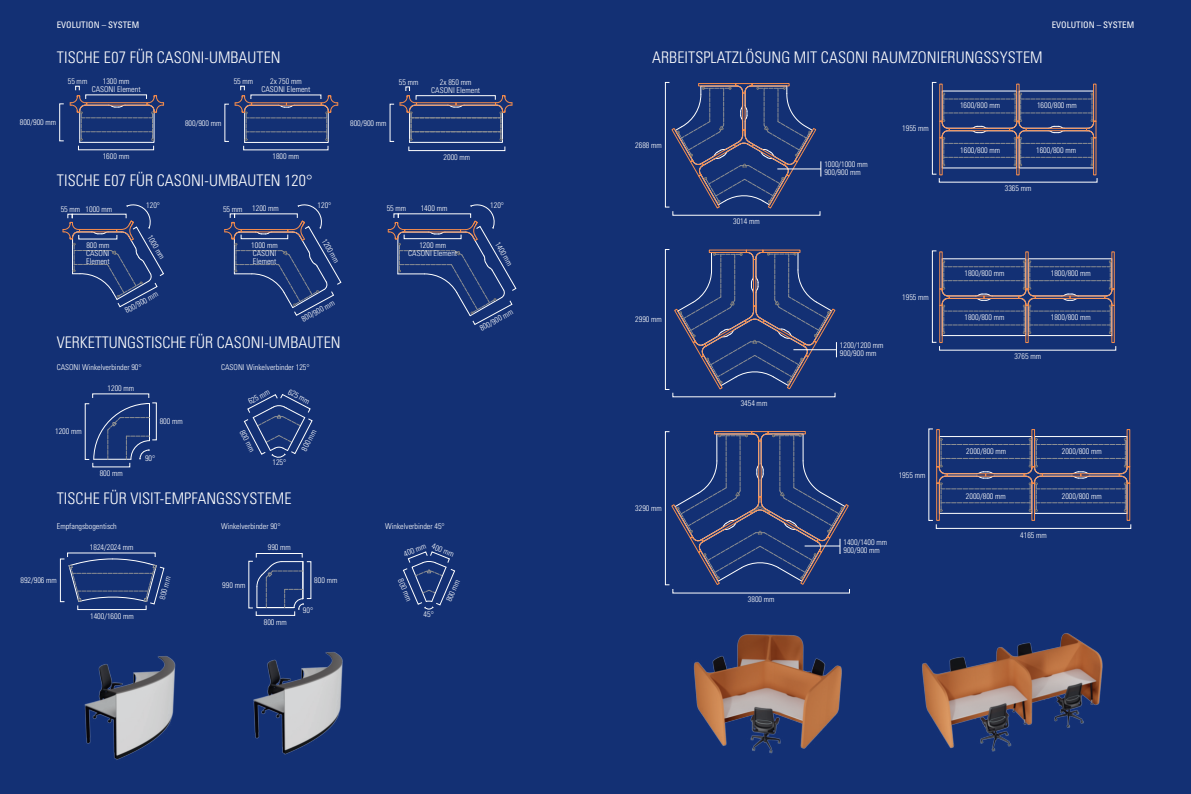
<style>
.page{position:relative;width:1191px;height:794px;background:#133074}
.page>*{position:absolute;margin:0;border:0;box-sizing:border-box;transform-origin:0 0}
.t1{font:300 condensed 16px "Univers LT Std";letter-spacing:.005em;color:#fff}
.t2{font:condensed 9px "Univers LT Std";color:#fff}
.t3{font:300 condensed 8px/8px "Univers LT Std";color:#fff}
.s1{font-size:16.5px}
</style>
<div class="page">
<svg style="left:935px;top:81px;width:163px;height:98px"></svg>
<div style="left:1093px;top:84px;width:3px;height:38px;border:1px solid #f68c4c"></div>
<div style="left:1093px;top:137px;width:3px;height:38px;border:1px solid #f68c4c"></div>
<svg style="left:935px;top:250px;width:182px;height:97px"></svg>
<div style="left:1111px;top:251px;width:3px;height:38px;border:1px solid #f68c4c"></div>
<div style="left:1111px;top:305px;width:3px;height:38px;border:1px solid #f68c4c"></div>
<div style="left:936px;top:429px;width:3px;height:38px;border:1px solid #f68c4c"></div>
<div style="left:936px;top:483px;width:3px;height:37px;border:1px solid #f68c4c"></div>
<svg style="left:936px;top:436px;width:194px;height:78px"></svg>
<div style="left:1126px;top:429px;width:4px;height:38px;border:1px solid #f68c4c"></div>
<div style="left:1126px;top:483px;width:4px;height:37px;border:1px solid #f68c4c"></div>
<div style="left:665px;top:82px;width:4px;height:125px;border:1px solid #fff"></div>
<div style="left:932px;top:82px;width:4px;height:92px;border:1px solid #fff"></div>
<div style="left:932px;top:251px;width:4px;height:91px;border:1px solid #fff"></div>
<div style="left:665px;top:249px;width:4px;height:141px;border:1px solid #fff"></div>
<div style="left:665px;top:431px;width:4px;height:154px;border:1px solid #fff"></div>
<div style="left:409px;top:146px;width:96px;height:5px;border:1px solid #fff"></div>
<svg style="left:69px;top:86px;width:96px;height:60px"></svg>
<svg style="left:234px;top:86px;width:105px;height:57px"></svg>
<svg style="left:399px;top:87px;width:114px;height:56px"></svg>
<div style="left:416px;top:95px;width:79px;height:5px;border:1px solid #fff"></div>
<div style="left:60px;top:559px;width:5px;height:43px;border:1px solid #fff"></div>
<div style="left:78px;top:605px;width:68px;height:5px;border:1px solid #fff"></div>
<svg style="left:67px;top:556px;width:97px;height:51px"></svg>
<svg style="left:671px;top:83px;width:150px;height:126px"></svg>
<svg style="left:674px;top:249px;width:163px;height:141px"></svg>
<svg style="left:671px;top:431px;width:178px;height:154px"></svg>
<div style="left:256px;top:553px;width:46px;height:5px;border:1px solid #fff"></div>
<svg style="left:62px;top:204px;width:102px;height:103px"></svg>
<svg style="left:93px;top:403px;width:57px;height:57px"></svg>
<svg style="left:256px;top:561px;width:48px;height:49px"></svg>
<svg style="left:244px;top:394px;width:68px;height:64px"></svg>
<svg style="left:403px;top:551px;width:52px;height:59px"></svg>
<svg style="left:224px;top:204px;width:117px;height:112px"></svg>
<svg style="left:387px;top:204px;width:130px;height:121px"></svg>
<img style="left:84px;top:656px;width:92px;height:104px">
<img style="left:253px;top:652px;width:90px;height:103px">
<img style="left:694px;top:634px;width:148px;height:120px">
<img style="left:922px;top:633px;width:181px;height:119px">
<p class="t2" style="left:57px;top:19px;width:84px">EVOLUTION – SYSTEM</p>
<p class="t2" style="left:1051px;top:19px;width:84px">EVOLUTION – SYSTEM</p>
<h1 class="t1" style="left:57px;top:48px;width:225px">TISCHE E0<span class="s1">7</span> FÜR CASONI-UMBAUTEN</h1>
<h1 class="t1" style="left:652px;top:47px;width:392px">ARBEITSPLATZLÖSUNG MIT CASONI RAUMZONIERUNGSSYSTEM</h1>
<p class="t3" style="left:20px;top:118px;width:38px">800/900 mm</p>
<p class="t3" style="left:92px;top:77px;width:50px;text-align:center">1300 mm<br>CASONI Element</p>
<p class="t3" style="left:261px;top:77px;width:50px;text-align:center">2x 750 mm<br>CASONI Element</p>
<p class="t3" style="left:431px;top:78px;width:50px;text-align:center">2x 850 mm<br>CASONI Element</p>
<p class="t3" style="left:68px;top:77px;width:21px">55 mm</p>
<p class="t3" style="left:234px;top:77px;width:21px">55 mm</p>
<p class="t3" style="left:399px;top:78px;width:21px">55 mm</p>
<p class="t3" style="left:103px;top:152px;width:28px">1600 mm</p>
<p class="t3" style="left:185px;top:119px;width:38px">800/900 mm</p>
<p class="t3" style="left:350px;top:119px;width:38px">800/900 mm</p>
<p class="t3" style="left:272px;top:152px;width:28px">1800 mm</p>
<p class="t3" style="left:443px;top:153px;width:28px">2000 mm</p>
<h1 class="t1" style="left:57px;top:171px;width:257px">TISCHE E0<span class="s1">7</span> FÜR CASONI-UMBAUTEN 120°</h1>
<p class="t3" style="left:317px;top:201px;width:15px">120°</p>
<p class="t3" style="left:490px;top:201px;width:15px">120°</p>
<p class="t3" style="left:146px;top:201px;width:15px">120°</p>
<p class="t3" style="left:61px;top:205px;width:53px">55 mm 1000 mm</p>
<p class="t3" style="left:223px;top:205px;width:57px">55 mm 1200 mm</p>
<p class="t3" style="left:387px;top:205px;width:21px">55 mm</p>
<p class="t3" style="left:421px;top:205px;width:28px">1400 mm</p>
<p class="t3" style="left:153px;top:233px;width:28px;rotate:60deg">1000 mm</p>
<p class="t3" style="left:327px;top:237px;width:28px;rotate:60deg">1200 mm</p>
<p class="t3" style="left:501px;top:240px;width:28px;rotate:60deg">1400 mm</p>
<p class="t3" style="left:124px;top:307px;width:38px;rotate:-29deg">800/900 mm</p>
<p class="t3" style="left:300px;top:316px;width:38px;rotate:-29deg">800/900 mm</p>
<p class="t3" style="left:478px;top:325px;width:38px;rotate:-29deg">800/900 mm</p>
<p class="t3" style="left:57px;top:363px;width:86px">CASONI Winkelverbinder 90°</p>
<p class="t3" style="left:221px;top:363px;width:90px">CASONI Winkelverbinder 125°</p>
<p class="t3" style="left:86px;top:241px;width:25px;text-align:justify">800 mm CASONI Element</p>
<p class="t3" style="left:251px;top:241px;width:28px">1000 mm<br>CASONI<br>Element</p>
<p class="t3" style="left:408px;top:241px;width:50px;text-align:center">1200 mm<br>CASONI Element</p>
<h1 class="t1" style="left:57px;top:333px;width:285px">VERKETTUNGSTISCHE FÜR CASONI-UMBAUTEN</h1>
<p class="t3" style="left:55px;top:428px;width:28px">1200 mm</p>
<p class="t3" style="left:108px;top:384px;width:28px">1200 mm</p>
<p class="t3" style="left:160px;top:417px;width:25px">800 mm</p>
<p class="t3" style="left:100px;top:469px;width:25px">800 mm</p>
<p class="t3" style="left:145px;top:454px;width:12px">90°</p>
<p class="t3" style="left:247px;top:398px;width:25px;rotate:-28deg">625 mm</p>
<p class="t3" style="left:246px;top:428px;width:25px;rotate:62deg">800 mm</p>
<p class="t3" style="left:291px;top:387px;width:25px;rotate:28deg">625 mm</p>
<p class="t3" style="left:300px;top:448px;width:25px;rotate:-62deg">800 mm</p>
<p class="t3" style="left:272px;top:459px;width:15px">125°</p>
<h1 class="t1" style="left:57px;top:489px;width:236px">TISCHE FÜR VISIT-EMPFANGSSYSTEME</h1>
<p class="t3" style="left:57px;top:522px;width:61px">Empfangsbogentisch</p>
<p class="t3" style="left:221px;top:522px;width:61px">Winkelverbinder 90°</p>
<p class="t3" style="left:385px;top:522px;width:61px">Winkelverbinder 45°</p>
<p class="t3" style="left:268px;top:543px;width:25px">990 mm</p>
<p class="t3" style="left:403px;top:550px;width:25px;rotate:-22deg">400 mm</p>
<p class="t3" style="left:434px;top:542px;width:25px;rotate:22deg">400 mm</p>
<p class="t3" style="left:90px;top:543px;width:45px">1824/2024 mm</p>
<p class="t3" style="left:21px;top:576px;width:38px">892/906 mm</p>
<p class="t3" style="left:90px;top:612px;width:45px">1400/1600 mm</p>
<p class="t3" style="left:158px;top:598px;width:25px;rotate:-75deg">800 mm</p>
<p class="t3" style="left:445px;top:599px;width:25px;rotate:-67deg">800 mm</p>
<p class="t3" style="left:264px;top:618px;width:25px">800 mm</p>
<p class="t3" style="left:314px;top:576px;width:25px">800 mm</p>
<p class="t3" style="left:404px;top:577px;width:25px;rotate:67deg">800 mm</p>
<p class="t3" style="left:222px;top:580px;width:25px">990 mm</p>
<p class="t3" style="left:303px;top:606px;width:12px">90°</p>
<p class="t3" style="left:424px;top:610px;width:12px">45°</p>
<p class="t3" style="left:635px;top:141px;width:28px">2688 mm</p>
<p class="t3" style="left:635px;top:315px;width:28px">2990 mm</p>
<p class="t3" style="left:635px;top:504px;width:28px">3290 mm</p>
<p class="t3" style="left:733px;top:217px;width:28px">3014 mm</p>
<p class="t3" style="left:740px;top:399px;width:28px">3454 mm</p>
<p class="t3" style="left:748px;top:595px;width:28px">3800 mm</p>
<p class="t3" style="left:824px;top:161px;width:45px">1000/1000 mm<br>900/900 mm</p>
<p class="t3" style="left:902px;top:124px;width:28px">1955 mm</p>
<p class="t3" style="left:840px;top:342px;width:45px">1200/1200 mm<br>900/900 mm</p>
<p class="t3" style="left:902px;top:293px;width:28px">1955 mm</p>
<p class="t3" style="left:960px;top:101px;width:41px">1600/800 mm</p>
<p class="t3" style="left:960px;top:146px;width:41px">1600/800 mm</p>
<p class="t3" style="left:1037px;top:101px;width:41px">1600/800 mm</p>
<p class="t3" style="left:1036px;top:146px;width:41px">1600/800 mm</p>
<p class="t3" style="left:1005px;top:184px;width:28px">3365 mm</p>
<p class="t3" style="left:964px;top:269px;width:41px">1800/800 mm</p>
<p class="t3" style="left:1050px;top:269px;width:41px">1800/800 mm</p>
<p class="t3" style="left:964px;top:314px;width:41px">1800/800 mm</p>
<p class="t3" style="left:1050px;top:314px;width:41px">1800/800 mm</p>
<p class="t3" style="left:1014px;top:352px;width:28px">3765 mm</p>
<p class="t3" style="left:898px;top:471px;width:28px">1955 mm</p>
<p class="t3" style="left:843px;top:538px;width:45px">1400/1400 mm<br>900/900 mm</p>
<p class="t3" style="left:966px;top:447px;width:41px">2000/800 mm</p>
<p class="t3" style="left:966px;top:492px;width:41px">2000/800 mm</p>
<p class="t3" style="left:1020px;top:531px;width:28px">4165 mm</p>
<p class="t3" style="left:1061px;top:447px;width:41px">2000/800 mm</p>
<p class="t3" style="left:1061px;top:492px;width:41px">2000/800 mm</p>
</div>
